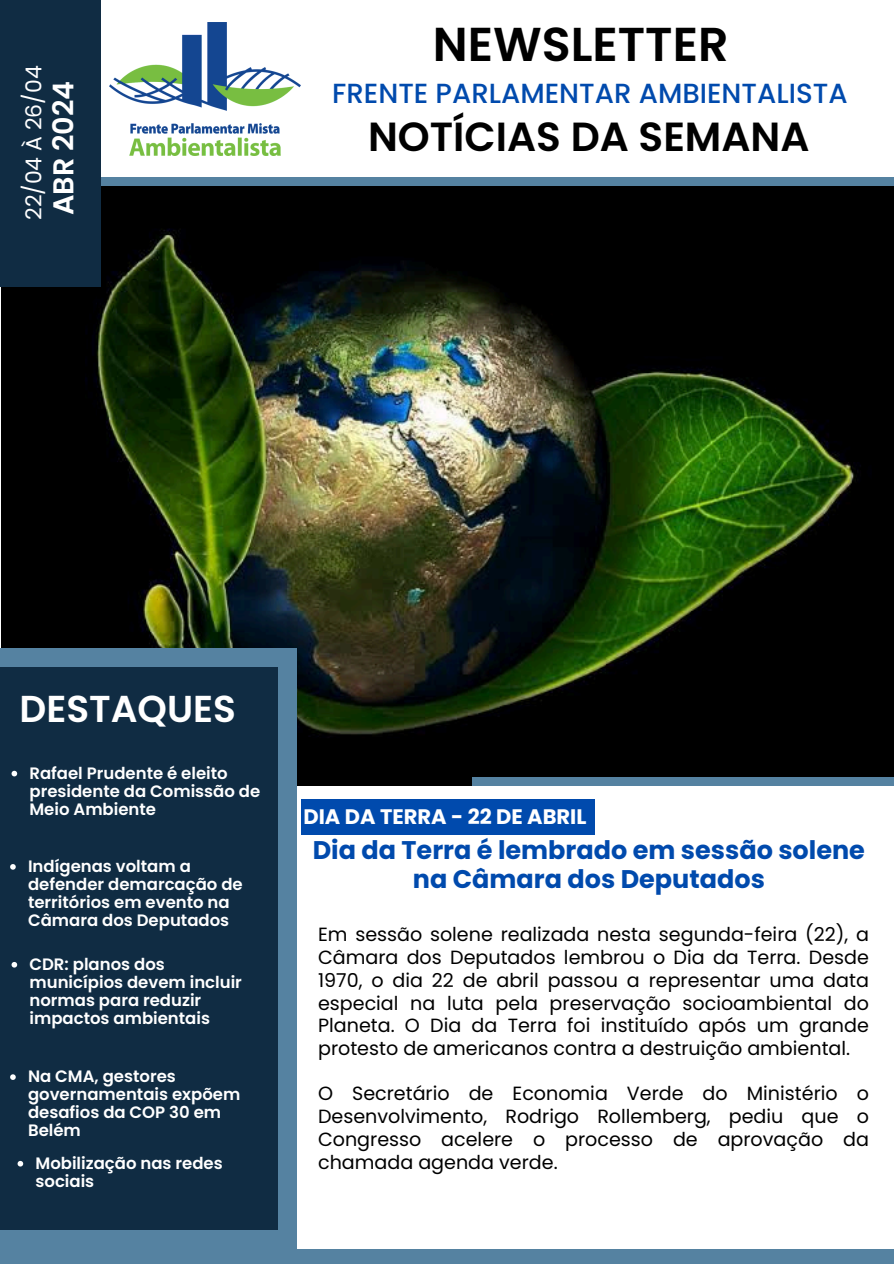
<style>
.page{position:relative;width:894px;height:1264px;background:#fff}
.page>*{position:absolute;margin:0;border:0;box-sizing:border-box;transform-origin:0 0}
.t1{font:600 47.55px "Poppins";color:#000}
.t2{font:600 40.65px "Poppins";color:#000}
.t3{font:600 37.5px "Poppins";color:#fff}
.t4{font:600 28.65px "Poppins";color:#fff}
.t5{font:500 27.6px "Poppins";color:#004aad}
.t6{font:700 25.5px/29.2px "Poppins";color:#004aad;text-align:center}
.t7{font:21.9px "Poppins";color:#fff}
.t8{font:700 21px "Poppins";color:#fff}
.t9{font:19.05px/22.6px "Poppins";color:#000;text-align:justify}
.t10{font:600 16.5px/18px "Poppins";color:#fff}
</style>
<div class="page">
<div style="left:101px;top:177px;width:792px;height:19px;background:#5582a1"></div>
<div style="left:0;top:1249px;width:893px;height:14px;background:#5582a1"></div>
<img style="left:1px;top:187px;width:892px;height:598px">
<div style="left:0;top:0;width:101px;height:287px;background:#102c43"></div>
<div style="left:0;top:648px;width:296px;height:608px;background:#5582a1"></div>
<div style="left:0;top:667px;width:277px;height:562px;background:#102c43"></div>
<div style="left:471px;top:777px;width:422px;height:9px;background:#5582a1"></div>
<img style="left:110px;top:23px;width:190px;height:133px">
<svg style="left:10px;top:864px;width:6px;height:5px"></svg>
<svg style="left:10px;top:1074px;width:6px;height:5px"></svg>
<svg style="left:12px;top:770px;width:5px;height:6px"></svg>
<svg style="left:12px;top:962px;width:5px;height:5px"></svg>
<svg style="left:18px;top:1160px;width:5px;height:6px"></svg>
<div style="left:301px;top:799px;width:293px;height:35px;background:#004aad"></div>
<h2 class="t7" style="left:18px;top:220px;width:156px;rotate:-90deg">22/04 À 26/04</h2>
<h3 class="t4" style="left:43px;top:215px;width:136px;rotate:-90deg">ABR 2024</h3>
<h1 class="t1" style="left:432px;top:11px;width:297px">NEWSLETTER</h1>
<h3 class="t5" style="left:332px;top:74px;width:516px">FRENTE PARLAMENTAR AMBIENTALISTA</h3>
<p class="t2" style="left:368px;top:109px;width:443px">NOTÍCIAS DA SEMANA</p>
<h2 class="t3" style="left:20px;top:682px;width:218px">DESTAQUES</h2>
<h5 class="t10" style="left:29px;top:764px;width:232px">Rafael Prudente é eleito presidente da Comissão de<br>Meio Ambiente</h5>
<p class="t10" style="left:28px;top:857px;width:216px">Indígenas voltam a defender demarcação de territórios em evento na<br>Câmara dos Deputados</p>
<h4 class="t10" style="left:29px;top:955px;width:214px">CDR: planos dos municípios devem incluir normas para reduzir impactos ambientais</h4>
<p class="t10" style="left:28px;top:1067px;width:214px">Na CMA, gestores governamentais expõem desafios da COP 30 em<br>Belém</p>
<p class="t10" style="left:35px;top:1153px;width:189px">Mobilização nas redes sociais</p>
<p class="t8" style="left:303px;top:802px;width:284px">DIA DA TERRA - 22 DE ABRIL</p>
<p class="t6" style="left:312px;top:835px;width:553px">Dia da Terra é lembrado em sessão solene na Câmara dos Deputados</p>
<p class="t9" style="left:318px;top:923px;width:552px">Em sessão solene realizada nesta segunda-feira (22), a Câmara dos Deputados lembrou o Dia da Terra. Desde 1970, o dia 22 de abril passou a representar uma data especial na luta pela preservação socioambiental do Planeta. O Dia da Terra foi instituído após um grande protesto de americanos contra a destruição ambiental.</p>
<p class="t9" style="left:318px;top:1082px;width:552px">O Secretário de Economia Verde do Ministério o Desenvolvimento, Rodrigo Rollemberg, pediu que o Congresso acelere o processo de aprovação da chamada agenda verde.</p>
</div>
